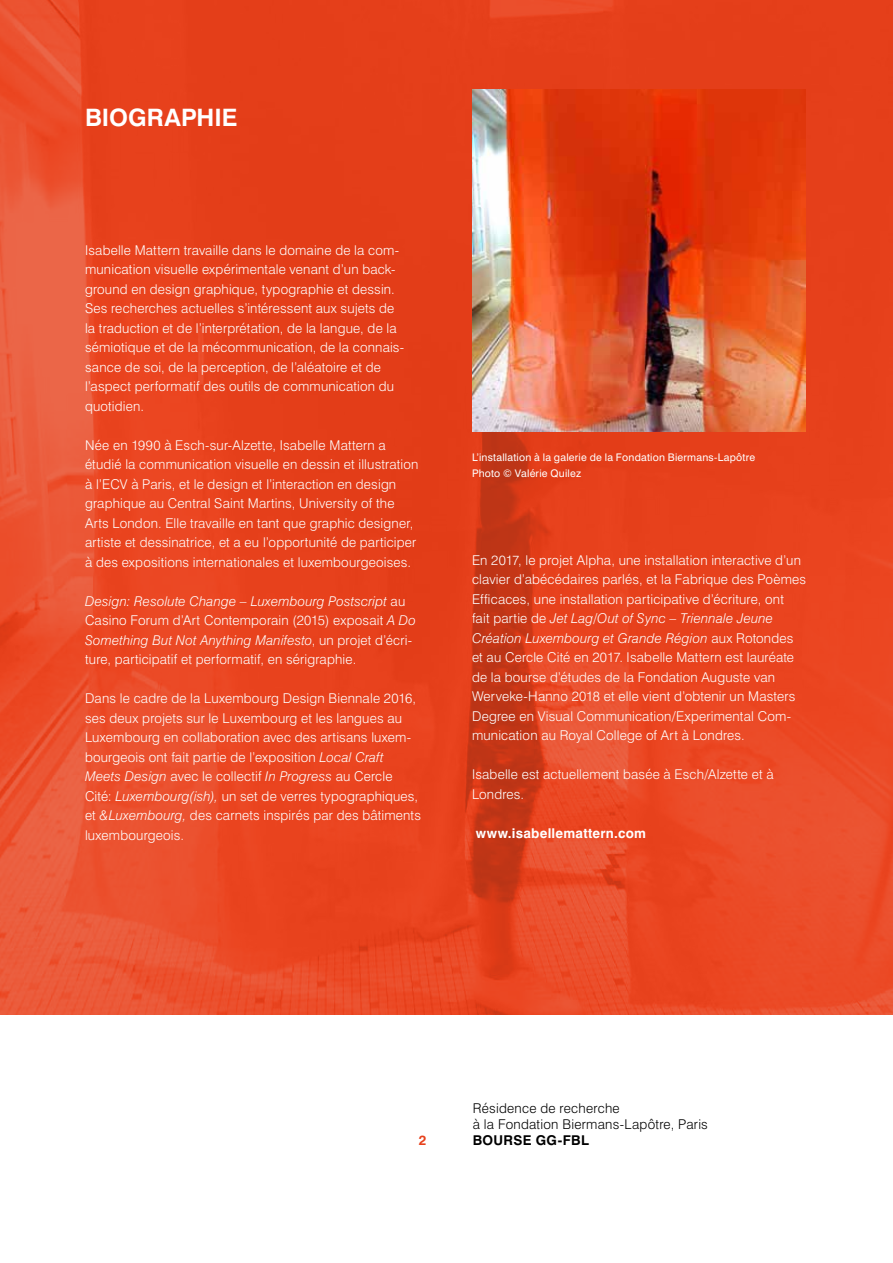
<style>
.page{position:relative;width:893px;height:1263px;background:#fff}
.page>*{position:absolute;margin:0;border:0;box-sizing:border-box;transform-origin:0 0}
.t1{font:700 24px "Swiss 721 BT";color:#fff}
.t2{font:300 13.5px/19.5px "Swiss 721 BT";letter-spacing:.015em;color:#fff}
.t3{font:300 13.5px/16.2px "Swiss 721 BT";letter-spacing:.02em;color:#000}
.t4{font:700 13.5px "Swiss 721 BT";letter-spacing:.02em;color:#fff}
.t5{font:700 13.5px "Swiss 721 BT";letter-spacing:.02em;color:#000}
.t6{font:700 13.5px "Swiss 721 BT";color:#e7411c}
.t7{font:10.5px/16.8px "Swiss 721 BT";letter-spacing:.02em;color:#fff}
.s1{font-style:italic}
</style>
<div class="page">
<img style="left:0;top:0;width:893px;height:1014px">
<img style="left:472px;top:89px;width:333px;height:342px">
<h1 class="t1" style="left:85px;top:102px;width:154px">BIOGRAPHIE</h1>
<p class="t2" style="left:85px;top:240px;width:321px">Isabelle Mattern travaille dans le domaine de la com&shy;munication visuelle expérimentale venant d’un back&shy;ground en design graphique, typographie et dessin.<br>Ses recherches actuelles s’intéressent aux sujets de la traduction et de l’interprétation, de la langue, de la sémiotique et de la mécommunication, de la connais&shy;sance de soi, de la perception, de l’aléatoire et de l’aspect performatif des outils de communication du quotidien.</p>
<p class="t2" style="left:85px;top:435px;width:335px">Née en 1990 à Esch-sur-Alzette, Isabelle Mattern a étudié la communication visuelle en dessin et illustration à l’ECV à Paris, et le design et l’interaction en design graphique au Central Saint Martins, University of the Arts London. Elle travaille en tant que graphic designer, artiste et dessinatrice, et a eu l’opportunité de participer à des expositions internationales et luxembourgeoises.</p>
<p class="t2" style="left:85px;top:591px;width:332px"><span class="s1">Design: Resolute Change – Luxembourg Postscript</span> au Casino Forum d’Art Contemporain (2015) exposait <span class="s1">A Do Something But Not Anything Manifesto</span>, un projet d’écri&shy;ture, participatif et performatif, en sérigraphie.</p>
<p class="t2" style="left:85px;top:688px;width:337px">Dans le cadre de la Luxembourg Design Biennale 2016, ses deux projets sur le Luxembourg et les langues au Luxembourg en collaboration avec des artisans luxem&shy;bourgeois ont fait partie de l’exposition <span class="s1">Local Craft Meets Design</span> avec le collectif <span class="s1">In Progress</span> au Cercle Cité: <span class="s1">Luxembourg(ish),</span> un set de verres typographiques, et <span class="s1">&amp;Luxembourg,</span> des carnets inspirés par des bâtiments luxembourgeois.</p>
<p class="t7" style="left:472px;top:448px;width:285px">L’installation à la galerie de la Fondation Biermans-Lapôtre<br>Photo © Valérie Quilez</p>
<p class="t2" style="left:472px;top:550px;width:336px">En 2017, le projet Alpha, une installation interactive d’un clavier d’abécédaires parlés, et la Fabrique des Poèmes Efficaces, une installation participative d’écriture, ont<br>fait partie de <span class="s1">Jet Lag/Out of Sync – Triennale Jeune Création Luxembourg et Grande Région</span> aux Rotondes et au Cercle Cité en 2017. Isabelle Mattern est lauréate de la bourse d’études de la Fondation Auguste van Werveke-Hanno 2018 et elle vient d’obtenir un Masters Degree en Visual Communication/Experimental Com&shy;munication au Royal College of Art à Londres.</p>
<p class="t2" style="left:472px;top:764px;width:303px">Isabelle est actuellement basée à Esch/Alzette et à<br>Londres.</p>
<p class="t4" style="left:476px;top:825px;width:172px">www.isabellemattern.com</p>
<p class="t3" style="left:473px;top:1100px;width:237px">Résidence de recherche<br>à la Fondation Biermans-Lapôtre, Paris</p>
<p class="t6" style="left:419px;top:1132px;width:9px">2</p>
<p class="t5" style="left:473px;top:1132px;width:118px">BOURSE GG-FBL</p>
</div>
